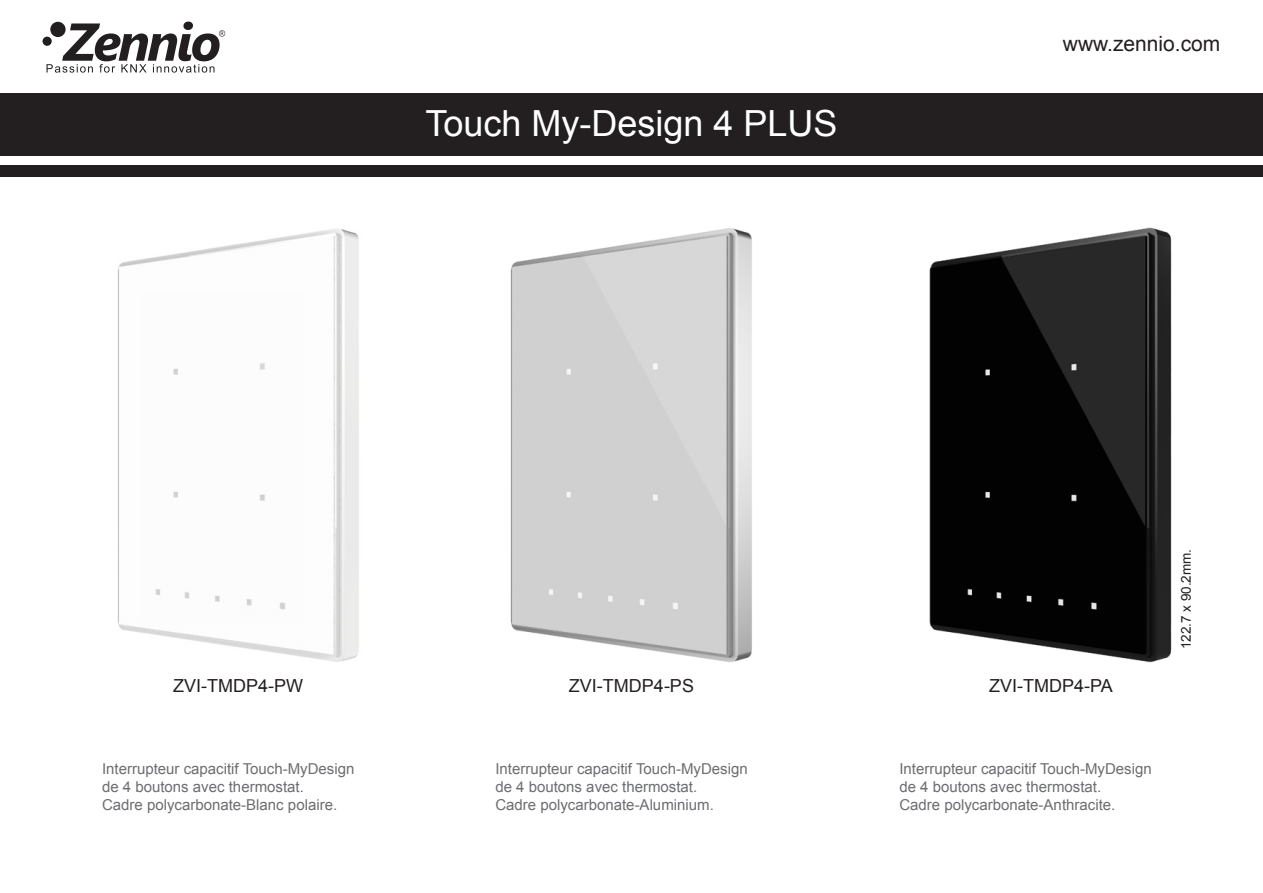
<style>
.page{position:relative;width:1263px;height:893px;background:#fff}
.page>*{position:absolute;margin:0;border:0;box-sizing:border-box;transform-origin:0 0}
.t1{font:36px "Arial";color:#fff}
.t2{font:21px "Arial";color:#231f20}
.t3{font:18px "Arial";color:#231f20}
.t4{font:15px/18px "Arial";color:#6c6d70}
.t5{font:13.5px "Arial";color:#231f20}
</style>
<div class="page">
<img style="left:929px;top:227px;width:243px;height:436px">
<img style="left:117px;top:229px;width:242px;height:433px">
<img style="left:510px;top:228px;width:242px;height:435px">
<div style="left:0;top:94px;width:1263px;height:62px;background:#231f20"></div>
<div style="left:0;top:165px;width:1263px;height:11px;background:#231f20"></div>
<div style="left:43px;top:37px;width:9px;height:9px;background:#231f20;border-radius:50%"></div>
<svg style="left:47px;top:22px;width:178px;height:51px"></svg>
<p class="t1" style="left:425px;top:99px;width:414px">Touch My-Design 4 PLUS</p>
<p class="t2" style="left:1063px;top:30px;width:159px">www.zennio.com</p>
<p class="t3" style="left:173px;top:674px;width:131px">ZVI-TMDP4-PW</p>
<p class="t3" style="left:569px;top:674px;width:127px">ZVI-TMDP4-PS</p>
<p class="t4" style="left:102px;top:760px;width:254px">Interrupteur capacitif Touch-MyDesign de 4 boutons avec thermostat.</p>
<p class="t4" style="left:102px;top:796px;width:237px">Cadre polycarbonate-Blanc polaire.</p>
<p class="t4" style="left:495px;top:760px;width:254px">Interrupteur capacitif Touch-MyDesign de 4 boutons avec thermostat.</p>
<p class="t4" style="left:495px;top:796px;width:220px">Cadre polycarbonate-Aluminium.</p>
<p class="t3" style="left:989px;top:674px;width:125px">ZVI-TMDP4-PA</p>
<p class="t4" style="left:899px;top:760px;width:254px">Interrupteur capacitif Touch-MyDesign de 4 boutons avec thermostat.</p>
<p class="t4" style="left:899px;top:796px;width:217px">Cadre polycarbonate-Anthracite.</p>
<p class="t5" style="left:1177px;top:649px;width:102px;rotate:-90deg">122.7 x 90.2mm.</p>
</div>
